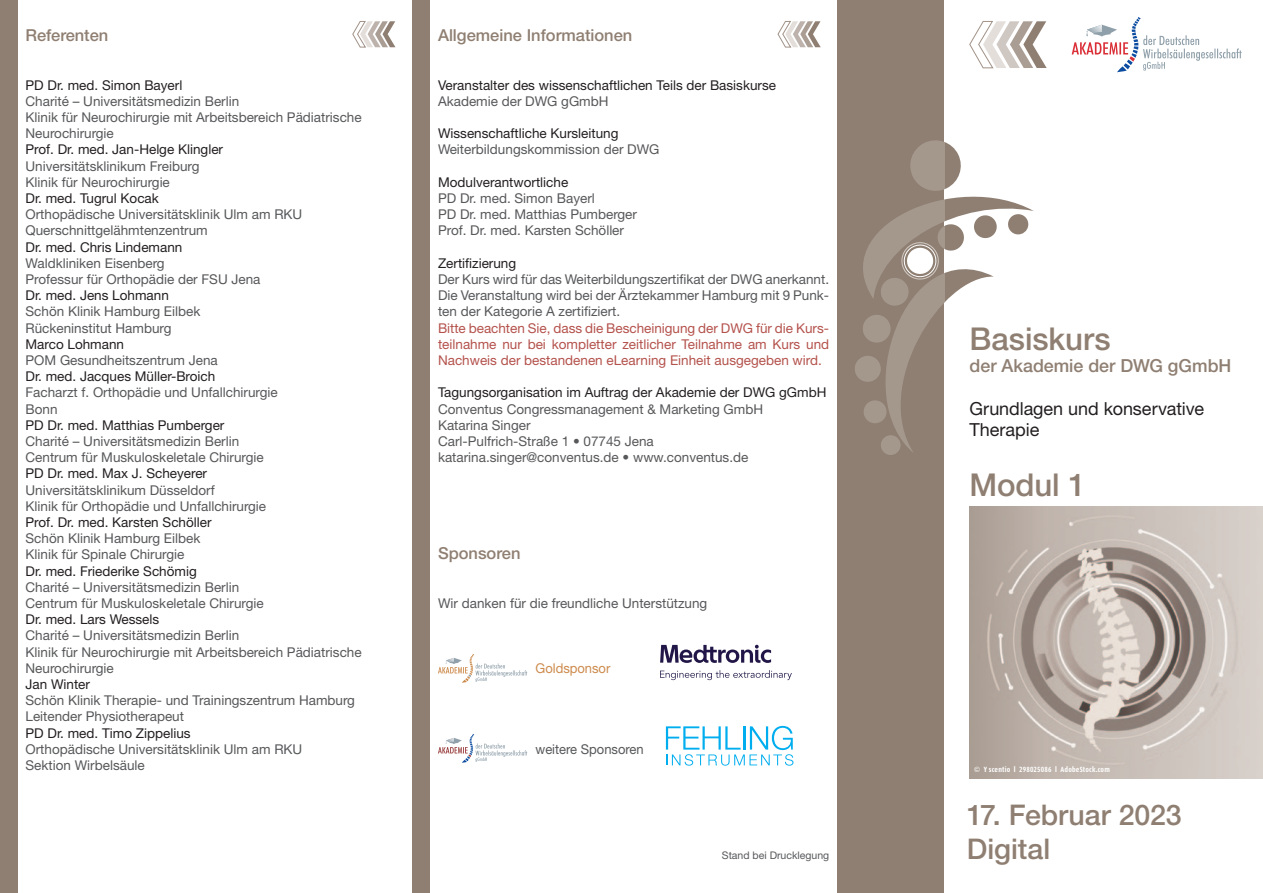
<style>
.page{position:relative;width:1263px;height:893px;background:#fff}
.page>*{position:absolute;margin:0;border:0;box-sizing:border-box;transform-origin:0 0}
.t1{font:500 31.5px "Helvetica Neue LT Std";color:#8f7f72}
.t2{font:500 28.5px/34.2px "Helvetica Neue LT Std";color:#8f7f72}
.t3{font:18px/21.6px "Helvetica Neue LT Std";letter-spacing:-.005em;color:#231f20}
.t4{font:500 18px "Helvetica Neue LT Std";color:#8f7f72}
.t5{font:500 16.5px "Helvetica Neue LT Std";color:#8f7f72}
.t6{font:13.5px/16.2px "Helvetica Neue LT Std";color:#57585a}
.t7{font:13.5px "Helvetica Neue LT Std";color:#231f20}
.t8{font:13.5px/16.2px "Helvetica Neue LT Std";color:#b4524c;text-align:justify}
.t9{font:13.5px "Helvetica Neue LT Std";color:#57585a;scale:.96 1}
.t10{font:13.5px "Helvetica Neue LT Std";color:#cd8b4d;scale:.96 1}
.t11{font:10.5px "Helvetica Neue LT Std";color:#57585a}
.t12{font:700 7.5px "Dax Condensed";letter-spacing:.025em;color:#fff}
</style>
<div class="page">
<div style="left:0;top:0;width:17px;height:893px;background:#8f7f72"></div>
<div style="left:412px;top:0;width:17px;height:893px;background:#8f7f72"></div>
<svg style="left:778px;top:21px;width:43px;height:26px"></svg>
<svg style="left:352px;top:21px;width:43px;height:26px"></svg>
<svg style="left:969px;top:21px;width:78px;height:47px"></svg>
<svg style="left:1072px;top:17px;width:170px;height:56px"></svg>
<svg style="left:438px;top:654px;width:89px;height:29px"></svg>
<svg style="left:660px;top:670px;width:132px;height:10px"></svg>
<svg style="left:660px;top:645px;width:111px;height:18px"></svg>
<svg style="left:438px;top:734px;width:89px;height:29px"></svg>
<svg style="left:666px;top:726px;width:127px;height:40px"></svg>
<img style="left:969px;top:506px;width:294px;height:272px">
<svg style="left:837px;top:137px;width:197px;height:319px"></svg>
<div style="left:838px;top:0;width:106px;height:893px;background:#8f7f72"></div>
<svg style="left:855px;top:140px;width:89px;height:315px"></svg>
<p class="t5" style="left:26px;top:25px;width:84px">Referenten</p>
<p class="t7" style="left:26px;top:77px;width:158px">PD Dr. med. Simon Bayerl</p>
<p class="t6" style="left:26px;top:93px;width:338px">Charité – Universitätsmedizin Berlin<br>Klinik für Neurochirurgie mit Arbeitsbereich Pädiatrische<br>Neurochirurgie</p>
<p class="t7" style="left:26px;top:141px;width:199px">Prof. Dr. med. Jan-Helge Klingler</p>
<p class="t6" style="left:26px;top:157px;width:175px">Universitätsklinikum Freiburg<br>Klinik für Neurochirurgie</p>
<p class="t7" style="left:26px;top:190px;width:135px">Dr. med. Tugrul Kocak</p>
<p class="t6" style="left:26px;top:206px;width:278px">Orthopädische Universitätsklinik Ulm am RKU<br>Querschnittgelähmtenzentrum</p>
<p class="t7" style="left:26px;top:239px;width:158px">Dr. med. Chris Lindemann</p>
<p class="t6" style="left:26px;top:255px;width:237px">Waldkliniken Eisenberg<br>Professur für Orthopädie der FSU Jena</p>
<p class="t7" style="left:26px;top:287px;width:145px">Dr. med. Jens Lohmann</p>
<p class="t6" style="left:26px;top:303px;width:176px">Schön Klinik Hamburg Eilbek<br>Rückeninstitut Hamburg</p>
<p class="t7" style="left:26px;top:336px;width:100px">Marco Lohmann</p>
<p class="t6" style="left:26px;top:352px;width:194px">POM Gesundheitszentrum Jena</p>
<p class="t7" style="left:26px;top:368px;width:191px">Dr. med. Jacques Müller-Broich</p>
<p class="t6" style="left:26px;top:384px;width:254px">Facharzt f. Orthopädie und Unfallchirurgie<br>Bonn</p>
<p class="t7" style="left:26px;top:417px;width:200px">PD Dr. med. Matthias Pumberger</p>
<p class="t6" style="left:26px;top:433px;width:240px">Charité – Universitätsmedizin Berlin<br>Centrum für Muskuloskeletale Chirurgie</p>
<p class="t7" style="left:26px;top:465px;width:183px">PD Dr. med. Max J. Scheyerer</p>
<p class="t6" style="left:26px;top:481px;width:242px">Universitätsklinikum Düsseldorf<br>Klinik für Orthopädie und Unfallchirurgie</p>
<p class="t7" style="left:26px;top:514px;width:188px">Prof. Dr. med. Karsten Schöller</p>
<p class="t6" style="left:26px;top:530px;width:176px">Schön Klinik Hamburg Eilbek<br>Klinik für Spinale Chirurgie</p>
<p class="t7" style="left:26px;top:563px;width:173px">Dr. med. Friederike Schömig</p>
<p class="t6" style="left:26px;top:579px;width:240px">Charité – Universitätsmedizin Berlin<br>Centrum für Muskuloskeletale Chirurgie</p>
<p class="t7" style="left:26px;top:611px;width:135px">Dr. med. Lars Wessels</p>
<p class="t6" style="left:26px;top:627px;width:338px">Charité – Universitätsmedizin Berlin<br>Klinik für Neurochirurgie mit Arbeitsbereich Pädiatrische<br>Neurochirurgie</p>
<p class="t7" style="left:26px;top:676px;width:66px">Jan Winter</p>
<p class="t6" style="left:26px;top:692px;width:331px">Schön Klinik Therapie- und Trainingszentrum Hamburg<br>Leitender Physiotherapeut</p>
<p class="t7" style="left:26px;top:725px;width:167px">PD Dr. med. Timo Zippelius</p>
<p class="t6" style="left:26px;top:741px;width:278px">Orthopädische Universitätsklinik Ulm am RKU<br>Sektion Wirbelsäule</p>
<p class="t5" style="left:438px;top:25px;width:196px">Allgemeine Informationen</p>
<p class="t7" style="left:438px;top:77px;width:340px">Veranstalter des wissenschaftlichen Teils der Basiskurse</p>
<p class="t6" style="left:438px;top:93px;width:172px">Akademie der DWG gGmbH</p>
<p class="t7" style="left:438px;top:125px;width:182px">Wissenschaftliche Kursleitung</p>
<p class="t6" style="left:438px;top:141px;width:223px">Weiterbildungskommission der DWG</p>
<p class="t7" style="left:438px;top:174px;width:132px">Modulverantwortliche</p>
<p class="t6" style="left:438px;top:190px;width:200px">PD Dr. med. Simon Bayerl<br>PD Dr. med. Matthias Pumberger<br>Prof. Dr. med. Karsten Schöller</p>
<p class="t7" style="left:438px;top:255px;width:80px">Zertifizierung</p>
<p class="t6" style="left:438px;top:271px;width:393px;text-align:justify">Der Kurs wird für das Weiterbildungszertifikat der DWG anerkannt.<br>Die Veranstaltung wird bei der Ärztekammer Hamburg mit 9 Punk&shy;ten der Kategorie A zertifiziert.</p>
<p class="t8" style="left:438px;top:319px;width:393px">Bitte beachten Sie, dass die Bescheinigung der DWG für die Kurs&shy;teilnahme nur bei kompletter zeitlicher Teilnahme am Kurs und Nachweis der bestandenen eLearning Einheit ausgegeben wird.</p>
<p class="t7" style="left:438px;top:384px;width:390px">Tagungsorganisation im Auftrag der Akademie der DWG gGmbH</p>
<p class="t6" style="left:438px;top:400px;width:327px">Conventus Congressmanagement &amp; Marketing GmbH Katarina Singer<br>Carl-Pulfrich-Straße 1 • 07745 Jena katarina.singer@conventus.de • www.conventus.de</p>
<p class="t5" style="left:438px;top:544px;width:84px">Sponsoren</p>
<p class="t6" style="left:438px;top:595px;width:271px">Wir danken für die freundliche Unterstützung</p>
<p class="t10" style="left:535px;top:660px;width:80px">Goldsponsor</p>
<p class="t9" style="left:535px;top:741px;width:114px">weitere Sponsoren</p>
<p class="t11" style="left:722px;top:849px;width:109px">Stand bei Drucklegung</p>
<h1 class="t1" style="left:969px;top:320px;width:143px">Basiskurs</h1>
<h3 class="t4" style="left:969px;top:354px;width:263px">der Akademie der DWG gGmbH</h3>
<h3 class="t3" style="left:969px;top:397px;width:236px">Grundlagen und konservative<br>Therapie</h3>
<h1 class="t1" style="left:969px;top:466px;width:118px">Modul 1</h1>
<p class="t12" style="left:974px;top:765px;width:137px">© Y scentio l 298025086 l AdobeStock.com</p>
<h2 class="t2" style="left:967px;top:797px;width:216px">17. Februar 2023<br>Digital</h2>
</div>
